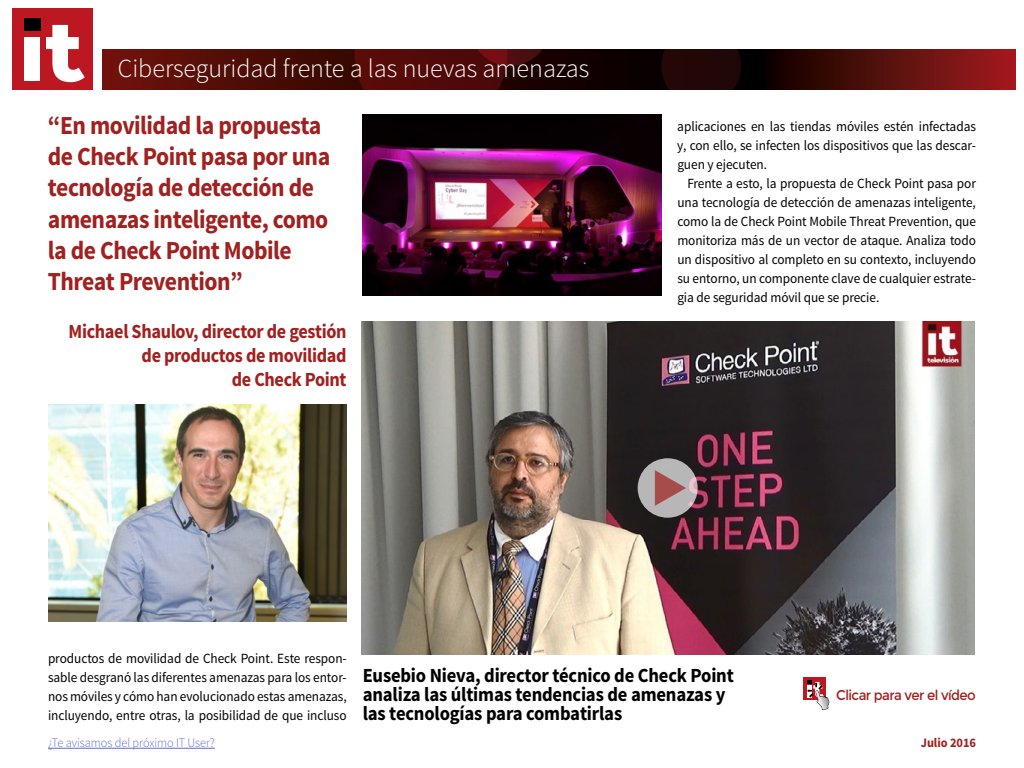
<style>
.page{position:relative;width:1024px;height:768px;background:#fff}
.page>*{position:absolute;margin:0;border:0;box-sizing:border-box;transform-origin:0 0}
.t1{font:700 26px/31.2px "Source Sans Pro";letter-spacing:-.02em;color:#a0211f;scale:.91 1}
.t2{font:300 26px "Source Sans Pro";color:#fff}
.t3{font:700 20px/19px "Source Sans Pro";letter-spacing:-.01em;color:#000;scale:.93 1}
.t4{font:700 20px/24px "Source Sans Pro";letter-spacing:-.02em;color:#a0211f;text-align:right;scale:.91 1}
.t5{font:14px/19px "Source Sans Pro";letter-spacing:-.005em;color:#000;text-align:justify;scale:.95 1}
.t6{font:14px "Montserrat";letter-spacing:-.04em;color:#a0211f;scale:.95 1}
.t7{font:300 13px "Source Sans Pro";letter-spacing:-.005em;color:#616cda;scale:.95 1}
.t8{font:700 13px "Source Sans Pro";letter-spacing:-.005em;color:#a0211f;scale:.95 1}
</style>
<div class="page">
<svg style="left:102px;top:49px;width:914px;height:41px;background:#440b07"></svg>
<svg style="left:355px;top:49px;width:195px;height:41px;background:#490808"></svg>
<div style="left:661px;top:49px;width:80px;height:41px;background:#230707"></div>
<div style="left:12px;top:9px;width:80px;height:81px;background:#bd1822"></div>
<div style="left:24px;top:19px;width:17px;height:12px;background:#000"></div>
<div style="left:25px;top:37px;width:15px;height:44px;background:#fff"></div>
<svg style="left:46px;top:25px;width:39px;height:57px"></svg>
<hr style="left:48px;top:748px;width:167px;height:1px;background:#616cda">
<svg style="left:803px;top:677px;width:1px;height:23px"></svg>
<div style="left:804px;top:677px;width:22px;height:23px;background:#be1823"></div>
<svg style="left:807px;top:680px;width:22px;height:30px"></svg>
<img style="left:361px;top:321px;width:613px;height:334px">
<svg style="left:638px;top:458px;width:60px;height:60px;background:#b7b2b3"></svg>
<svg style="left:655px;top:470px;width:31px;height:36px"></svg>
<img style="left:48px;top:404px;width:299px;height:218px">
<img style="left:363px;top:115px;width:298px;height:181px">
<img style="left:984px;top:57px;width:21px;height:27px">
<h1 class="t2" style="left:118px;top:52px;width:473px">Ciberseguridad frente a las nuevas amenazas</h1>
<h1 class="t1" style="left:48px;top:111px;width:312px">“En movilidad la propuesta de Check Point pasa por una tecnología de detección de amenazas inteligente, como la de Check Point Mobile<br>Threat Prevention”</h1>
<h2 class="t4" style="left:69px;top:320px;width:307px">Michael Shaulov, director de gestión de productos de movilidad<br>de Check Point</h2>
<p class="t5" style="left:677px;top:117px;width:316px">aplicaciones en las tiendas móviles estén infectadas y, con ello, se infecten los dispositivos que las descar&shy;guen y ejecuten.</p>
<p class="t5" style="left:677px;top:174px;width:316px;text-indent:10px">Frente a esto, la propuesta de Check Point pasa por una tecnología de detección de amenazas inteligente, como la de Check Point Mobile Threat Prevention, que monitoriza más de un vector de ataque. Analiza todo un dispositivo al completo en su contexto, incluyendo su entorno, un componente clave de cualquier estrate&shy;gia de seguridad móvil que se precie.</p>
<p class="t5" style="left:48px;top:649px;width:316px">productos de movilidad de Check Point. Este respon&shy;sable desgranó las diferentes amenazas para los entor&shy;nos móviles y cómo han evolucionado estas amenazas, incluyendo, entre otras, la posibilidad de que incluso</p>
<h2 class="t3" style="left:363px;top:667px;width:401px">Eusebio Nieva, director técnico de Check Point analiza las últimas tendencias de amenazas y las tecnologías para combatirlas</h2>
<p class="t6" style="left:836px;top:687px;width:149px">Clicar para ver el vídeo</p>
<p class="t7" style="left:48px;top:735px;width:177px">¿Te avisamos del próximo IT User?</p>
<p class="t8" style="left:921px;top:734px;width:60px">Julio 2016</p>
</div>
